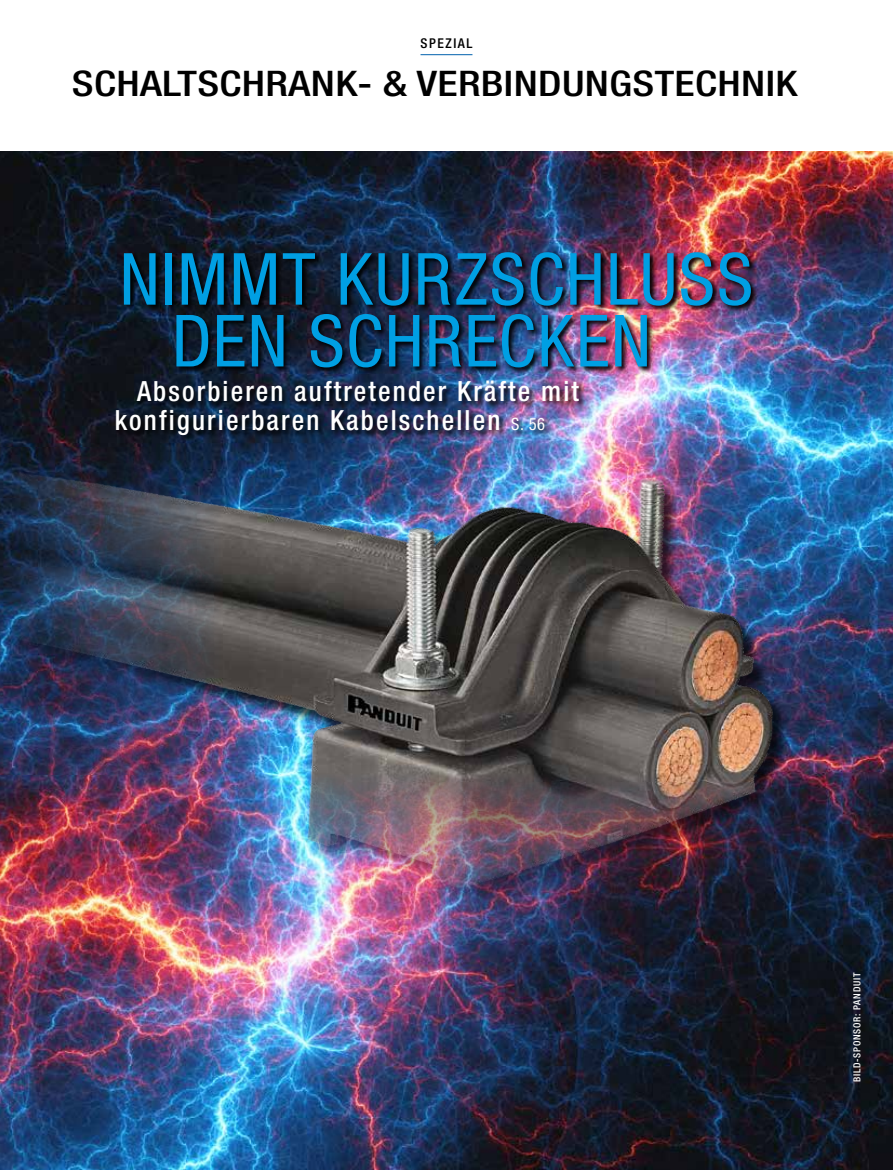
<style>
.page{position:relative;width:893px;height:1170px;background:#fff}
.page>*{position:absolute;margin:0;border:0;box-sizing:border-box;transform-origin:0 0}
.t1{font:condensed 72px/61.8px "Helvetica Neue LT Std";letter-spacing:.02em;color:#009fe3}
.t2{font:500 condensed 35.25px "Helvetica Neue LT Std";letter-spacing:.01em;color:#000;scale:1.19 1}
.t3{font:500 condensed 27.75px "Helvetica Neue LT Std";letter-spacing:.08em;color:#fff}
.t4{font:500 condensed 13.5px "Helvetica Neue LT Std";letter-spacing:.115em;color:#000}
.t5{font:500 condensed 9.75px "Helvetica Neue LT Std";letter-spacing:.08em;color:#fff}
.s1{font-weight:400;font-size:16.95px}
</style>
<div class="page">
<img style="left:0;top:151px;width:893px;height:287px">
<img style="left:136px;top:379px;width:450px;height:30px">
<img style="left:123px;top:251px;width:636px;height:62px">
<img style="left:175px;top:313px;width:479px;height:62px">
<img style="left:0;top:438px;width:893px;height:336px">
<img style="left:115px;top:408px;width:437px;height:35px">
<img style="left:0;top:774px;width:893px;height:395px">
<img style="left:0;top:448px;width:295px;height:326px">
<hr style="left:420px;top:54px;width:52px;height:1px;background:#0061ad">
<p class="t4" style="left:420px;top:35px;width:53px">SPEZIAL</p>
<p class="t2" style="left:72px;top:62px;width:611px">SCHALTSCHRANK- &amp; VERBINDUNGSTECHNIK</p>
<h1 class="t1" style="left:172px;top:248px;width:583px;text-indent:-52px">NIMMT KURZSCHLUSS<br>DEN SCHRECKEN</h1>
<p class="t3" style="left:137px;top:375px;width:443px">Absorbieren auftretender Kräfte mit</p>
<p class="t3" style="left:115px;top:404px;width:432px">konfigurierbaren Kabelschellen <span class="s1">S. 56</span></p>
<p class="t5" style="left:851px;top:1082px;width:111px;rotate:-90deg">BILD-SPONSOR: PANDUIT</p>
</div>
